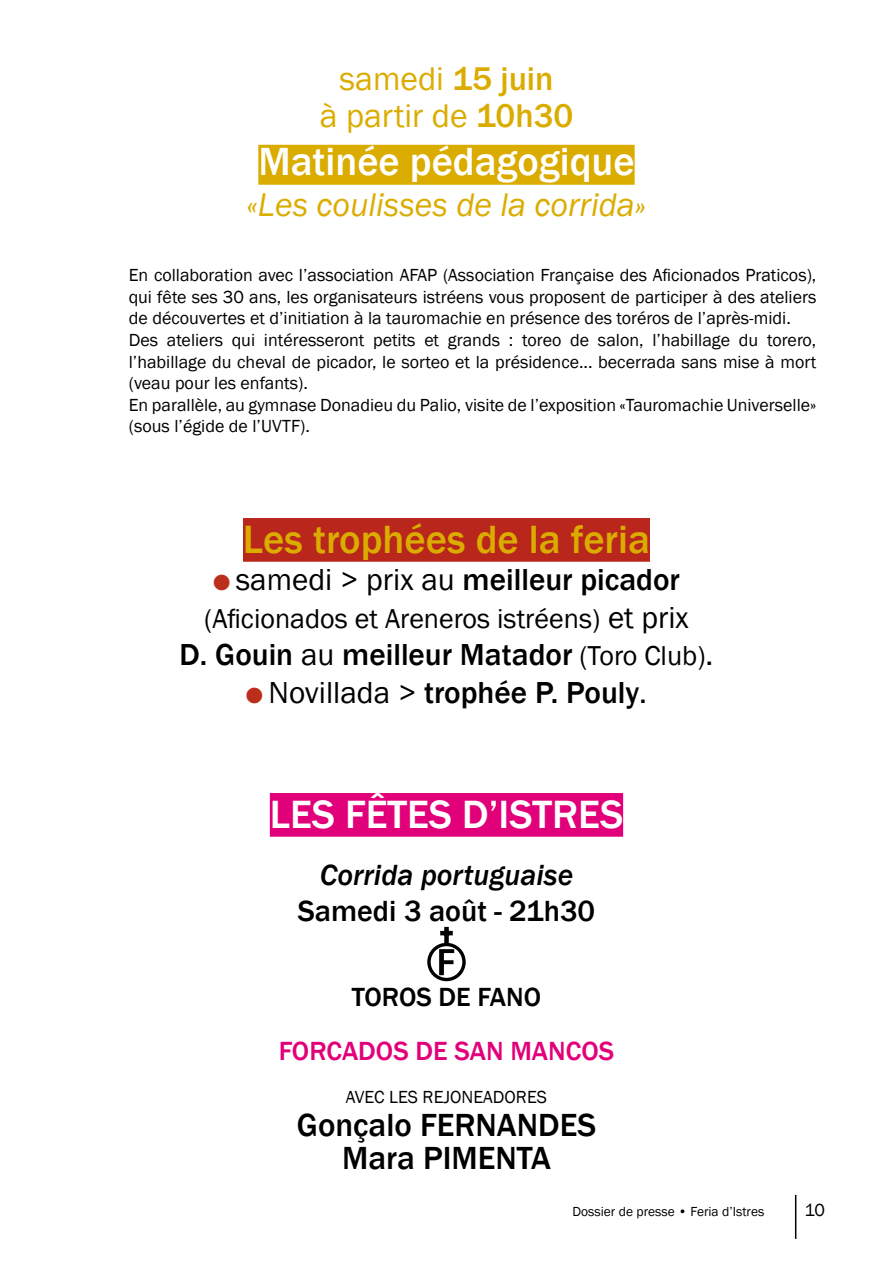
<style>
.page{position:relative;width:893px;height:1263px;background:#fff}
.page>*{position:absolute;margin:0;border:0;box-sizing:border-box;transform-origin:0 0}
.t1{font:500 40.5px "Franklin Gothic";color:#fff}
.t2{font:500 40.5px "Franklin Gothic";color:#dbac00}
.t3{font:33.75px/37px "Franklin Gothic";color:#dbac00;text-align:center}
.t4{font:italic 33.75px "Franklin Gothic";color:#dbac00}
.t5{font:500 32.85px/32.8px "Franklin Gothic";color:#000;text-align:center}
.t6{font:500 31.2px "Franklin Gothic";color:#000}
.t7{font:italic 500 30px "Franklin Gothic";color:#000}
.t8{font:500 30px "Franklin Gothic";color:#000}
.t9{font:28.05px "Franklin Gothic";color:#000}
.t10{font:500 27px "Franklin Gothic";color:#e2007a}
.t11{font:500 27px "Franklin Gothic";color:#000}
.t12{font:18px/21.6px "Franklin Gothic";color:#000}
.t13{font:13.5px "Franklin Gothic";color:#000}
.s1{font-weight:500}
.s2{color:#bc2e1c}
.s3{font-weight:400}
.s4{font-size:31.2px}
.s5{font-weight:400;font-size:28.05px}
</style>
<div class="page">
<hr style="left:795px;top:1195px;width:1px;height:44px;background:#000">
<div style="left:258px;top:145px;width:377px;height:40px;background:#dbac00"></div>
<div style="left:243px;top:518px;width:407px;height:44px;background:#b8261c"></div>
<div style="left:270px;top:793px;width:353px;height:44px;background:#e2007a"></div>
<div style="left:427px;top:943px;width:39px;height:38px;border:3px solid #000;border-radius:50%"></div>
<svg style="left:439px;top:949px;width:15px;height:26px"></svg>
<div style="left:444px;top:927px;width:5px;height:17px;background:#000"></div>
<svg style="left:440px;top:931px;width:13px;height:4px"></svg>
<h2 class="t3" style="left:320px;top:61px;width:255px">samedi <span class="s1">15 juin<br></span>à partir de <span class="s1">10h30</span></h2>
<h1 class="t1" style="left:258px;top:137px;width:378px">Matinée pédagogique</h1>
<h2 class="t4" style="left:247px;top:183px;width:401px">«Les coulisses de la corrida»</h2>
<p class="t12" style="left:129px;top:265px;width:689px">En collaboration avec l’association AFAP (Association Française des Aficionados Praticos), qui fête ses 30 ans, les organisateurs istréens vous proposent de participer à des ateliers de découvertes et d’initiation à la tauromachie en présence des toréros de l’après-midi.<br>Des ateliers qui intéresseront petits et grands : toreo de salon, l’habillage du torero, l’habillage du cheval de picador, le sorteo et la présidence... becerrada sans mise à mort (veau pour les enfants).<br>En parallèle, au gymnase Donadieu du Palio, visite de l’exposition «Tauromachie Universelle» (sous l’égide de l’UVTF).</p>
<h1 class="t2" style="left:243px;top:514px;width:408px">Les trophées de la feria</h1>
<h3 class="t6" style="left:213px;top:561px;width:468px"><span class="s2">●</span> <span class="s3">samedi &gt; prix au</span> meilleur picador</h3>
<h3 class="t9" style="left:204px;top:601px;width:486px">(Aficionados et Areneros istréens) <span class="s4">et prix</span></h3>
<h3 class="t6" style="left:180px;top:635px;width:535px">D. Gouin <span class="s3">au</span> meilleur Matador <span class="s5">(Toro Club)</span><span class="s3">.</span></h3>
<h3 class="t6" style="left:246px;top:673px;width:403px"><span class="s2">●</span> <span class="s3">Novillada &gt;</span> trophée P. Pouly<span class="s3">.</span></h3>
<h1 class="t1" style="left:270px;top:789px;width:355px">LES FÊTES D’ISTRES</h1>
<h3 class="t7" style="left:320px;top:857px;width:255px">Corrida portuguaise</h3>
<h3 class="t8" style="left:298px;top:893px;width:299px">Samedi 3 août - 21h30</h3>
<h3 class="t11" style="left:352px;top:980px;width:191px">TOROS DE FANO</h3>
<h3 class="t10" style="left:279px;top:1034px;width:337px">FORCADOS DE SAN MANCOS</h3>
<p class="t12" style="left:346px;top:1087px;width:203px">AVEC LES REJONEADORES</p>
<h3 class="t5" style="left:297px;top:1109px;width:301px">Gonçalo FERNANDES<br>Mara PIMENTA</h3>
<p class="t13" style="left:573px;top:1203px;width:193px">Dossier de presse • Feria d’Istres</p>
<p class="t12" style="left:804px;top:1200px;width:22px">10</p>
</div>
